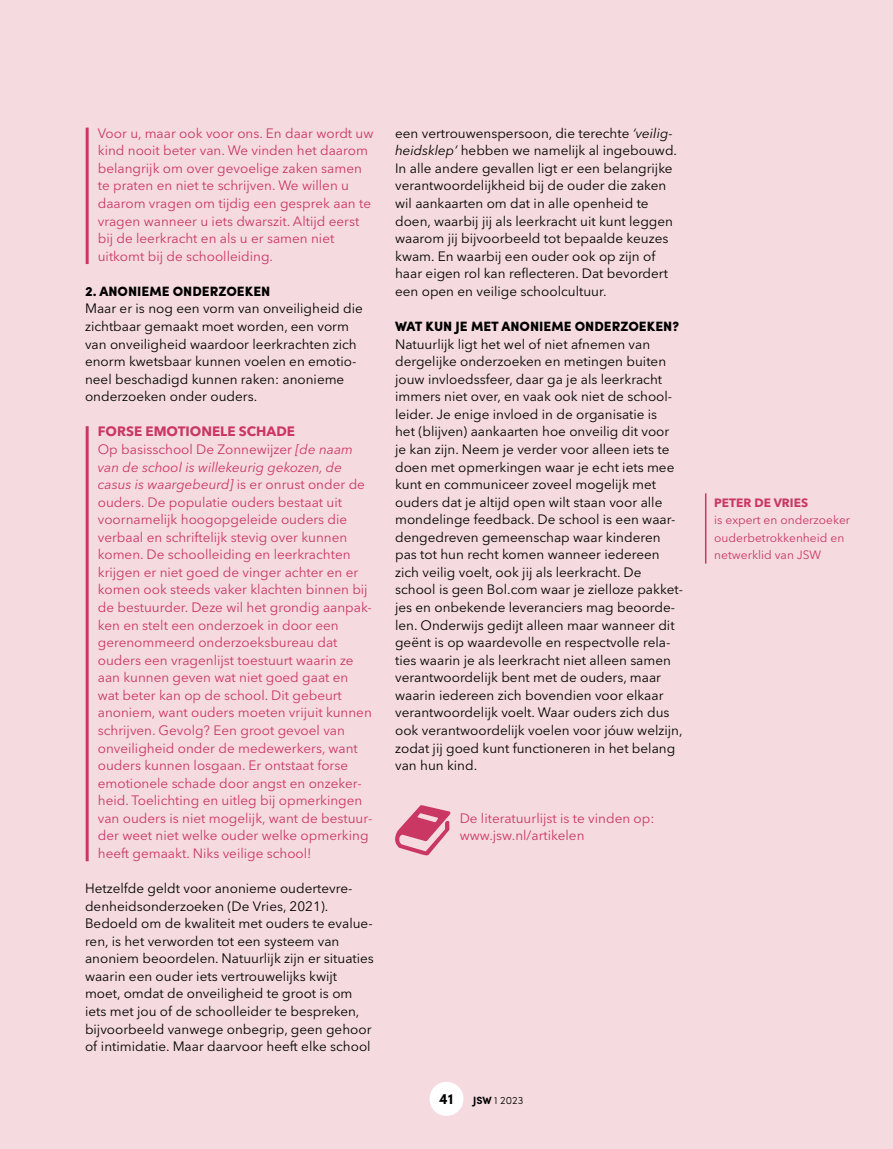
<style>
.page{position:relative;width:893px;height:1149px;background:#fff}
.page>*{position:absolute;margin:0;border:0;box-sizing:border-box;transform-origin:0 0}
.t1{font:700 15px "Sofia Pro";color:#000}
.t2{font:13.5px/17.5px "Avenir Next LT Pro";color:#000}
.t3{font:13.5px/17.5px "Avenir Next LT Pro";color:#ca3763}
.t4{font:900 13.5px "Sofia Pro";color:#000}
.t5{font:12px/17.5px "Avenir Next LT Pro";color:#ca3763}
.t6{font:700 12px "Avenir Next LT Pro";color:#ca3763}
.t7{font:300 10.5px "Sofia Pro";color:#000}
.s1{font-weight:700}
.s2{font-style:italic}
</style>
<div class="page">
<div style="left:0;top:0;width:893px;height:1148px;background:#f5dbdf"></div>
<hr style="left:86px;top:127px;width:3px;height:137px;background:#ca3763">
<hr style="left:86px;top:426px;width:3px;height:435px;background:#ca3763">
<hr style="left:705px;top:493px;width:1px;height:70px;background:#ca3763">
<svg style="left:395px;top:805px;width:56px;height:50px"></svg>
<div style="left:429px;top:1081px;width:34px;height:34px;background:#fff;border-radius:50%"></div>
<p class="t3" style="left:98px;top:124px;width:277px">Voor u, maar ook voor ons. En daar wordt uw kind nooit beter van. We vinden het daarom belangrijk om over gevoelige zaken samen te praten en niet te schrijven. We willen u daarom vragen om tijdig een gesprek aan te vragen wanneer u iets dwarszit. Altijd eerst bij de leerkracht en als u er samen niet uitkomt bij de schoolleiding.</p>
<p class="t4" style="left:85px;top:280px;width:187px">2. ANONIEME ONDERZOEKEN</p>
<p class="t2" style="left:85px;top:300px;width:279px">Maar er is nog een vorm van onveiligheid die zichtbaar gemaakt moet worden, een vorm van onveiligheid waardoor leerkrachten zich enorm kwetsbaar kunnen voelen en emotio&shy;neel beschadigd kunnen raken: anonieme onderzoeken onder ouders.</p>
<p class="t3" style="left:98px;top:423px;width:276px"><span class="s1">FORSE EMOTIONELE SCHADE<br></span>Op basisschool De Zonnewijzer <span class="s2">[de naam van de school is willekeurig gekozen, de casus is waargebeurd]</span> is er onrust onder de ouders. De populatie ouders bestaat uit voornamelijk hoogopgeleide ouders die verbaal en schriftelijk stevig over kunnen komen. De schoolleiding en leerkrachten krijgen er niet goed de vinger achter en er komen ook steeds vaker klachten binnen bij de bestuurder. Deze wil het grondig aanpak&shy;ken en stelt een onderzoek in door een gerenommeerd onderzoeksbureau dat ouders een vragenlijst toestuurt waarin ze aan kunnen geven wat niet goed gaat en wat beter kan op de school. Dit gebeurt anoniem, want ouders moeten vrijuit kunnen schrijven. Gevolg? Een groot gevoel van onveiligheid onder de medewerkers, want ouders kunnen losgaan. Er ontstaat forse emotionele schade door angst en onzeker&shy;heid. Toelichting en uitleg bij opmerkingen van ouders is niet mogelijk, want de bestuur&shy;der weet niet welke ouder welke opmerking heeft gemaakt. Niks veilige school!</p>
<p class="t2" style="left:85px;top:879px;width:290px">Hetzelfde geldt voor anonieme oudertevre&shy;denheidsonderzoeken (De Vries, 2021).<br>Bedoeld om de kwaliteit met ouders te evalue&shy;ren, is het verworden tot een systeem van anoniem beoordelen. Natuurlijk zijn er situaties waarin een ouder iets vertrouwelijks kwijt moet, omdat de onveiligheid te groot is om iets met jou of de schoolleider te bespreken, bijvoorbeeld vanwege onbegrip, geen gehoor of intimidatie. Maar daarvoor heeft elke school</p>
<p class="t2" style="left:395px;top:124px;width:283px">een vertrouwenspersoon, die terechte <span class="s2">‘veilig&shy;heidsklep’</span> hebben we namelijk al ingebouwd.<br>In alle andere gevallen ligt er een belangrijke verantwoordelijkheid bij de ouder die zaken wil aankaarten om dat in alle openheid te doen, waarbij jij als leerkracht uit kunt leggen waarom jij bijvoorbeeld tot bepaalde keuzes kwam. En waarbij een ouder ook op zijn of haar eigen rol kan reflecteren. Dat bevordert een open en veilige schoolcultuur.</p>
<p class="t4" style="left:395px;top:315px;width:285px">WAT KUN JE MET ANONIEME ONDERZOEKEN?</p>
<p class="t2" style="left:395px;top:335px;width:289px">Natuurlijk ligt het wel of niet afnemen van dergelijke onderzoeken en metingen buiten jouw invloedssfeer, daar ga je als leerkracht immers niet over, en vaak ook niet de school&shy;leider. Je enige invloed in de organisatie is<br>het (blijven) aankaarten hoe onveilig dit voor je kan zijn. Neem je verder voor alleen iets te doen met opmerkingen waar je echt iets mee kunt en communiceer zoveel mogelijk met ouders dat je altijd open wilt staan voor alle mondelinge feedback. De school is een waar&shy;dengedreven gemeenschap waar kinderen pas tot hun recht komen wanneer iedereen zich veilig voelt, ook jij als leerkracht. De school is geen Bol.com waar je zielloze pakket&shy;jes en onbekende leveranciers mag beoorde&shy;len. Onderwijs gedijt alleen maar wanneer dit geënt is op waardevolle en respectvolle rela&shy;ties waarin je als leerkracht niet alleen samen verantwoordelijk bent met de ouders, maar waarin iedereen zich bovendien voor elkaar verantwoordelijk voelt. Waar ouders zich dus ook verantwoordelijk voelen voor jóuw welzijn, zodat jij goed kunt functioneren in het belang van hun kind.</p>
<p class="t3" style="left:460px;top:809px;width:196px">De literatuurlijst is te vinden op: www.jsw.nl/artikelen</p>
<p class="t1" style="left:439px;top:1086px;width:16px">41</p>
<p class="t7" style="left:473px;top:1092px;width:52px"><span class="s1">JSW</span> 1 2023</p>
<p class="t6" style="left:714px;top:495px;width:95px">PETER DE VRIES</p>
<p class="t5" style="left:714px;top:511px;width:137px">is expert en onderzoeker ouderbetrokkenheid en netwerklid van JSW</p>
</div>
